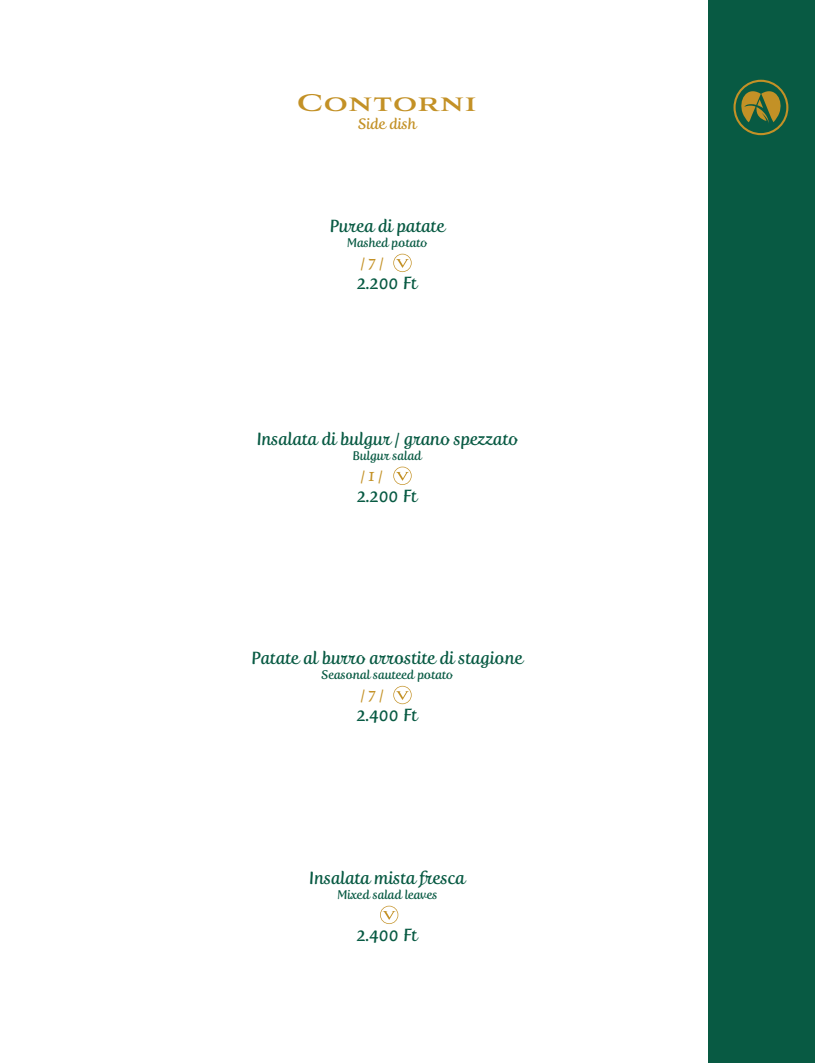
<style>
.page{position:relative;width:815px;height:1063px;background:#fff}
.page>*{position:absolute;margin:0;border:0;box-sizing:border-box;transform-origin:0 0}
.t1{font:700 30px "Aviano";color:#c39126}
.t2{font:17.5px "Fertigo Pro Script";color:#085a43}
.t3{font:15px "Fertigo Pro Script";color:#c39126}
.t4{font:12.5px "Fertigo Pro Script";color:#085a43}
</style>
<div class="page">
<hr style="left:0;top:0;width:1px;height:1063px;background:#085a43">
<div style="left:709px;top:0;width:106px;height:1063px;background:#085a43"></div>
<svg style="left:733px;top:80px;width:55px;height:55px"></svg>
<svg style="left:393px;top:254px;width:19px;height:18px"></svg>
<svg style="left:393px;top:467px;width:19px;height:18px"></svg>
<svg style="left:393px;top:686px;width:19px;height:18px"></svg>
<svg style="left:380px;top:906px;width:18px;height:18px"></svg>
<p class="t1" style="left:297px;top:88px;width:182px">Contorni</p>
<p class="t3" style="left:358px;top:115px;width:60px">Side dish</p>
<p class="t2" style="left:329px;top:216px;width:117px">Purea di patate</p>
<p class="t4" style="left:347px;top:235px;width:83px">Mashed potato</p>
<p class="t3" style="left:361px;top:254px;width:24px">/ 7 /</p>
<p class="t2" style="left:357px;top:273px;width:61px">2.200 Ft</p>
<p class="t2" style="left:256px;top:429px;width:264px">Insalata di bulgur / grano spezzato</p>
<p class="t4" style="left:352px;top:448px;width:71px">Bulgur salad</p>
<p class="t3" style="left:361px;top:467px;width:23px">/ 1 /</p>
<p class="t2" style="left:357px;top:486px;width:61px">2.200 Ft</p>
<p class="t2" style="left:251px;top:648px;width:273px">Patate al burro arrostite di stagione</p>
<p class="t4" style="left:321px;top:668px;width:134px">Seasonal sauteed potato</p>
<p class="t3" style="left:361px;top:687px;width:24px">/ 7 /</p>
<p class="t2" style="left:357px;top:705px;width:62px">2.400 Ft</p>
<p class="t2" style="left:309px;top:868px;width:158px">Insalata mista fresca</p>
<p class="t4" style="left:337px;top:887px;width:102px">Mixed salad leaves</p>
<p class="t2" style="left:357px;top:925px;width:62px">2.400 Ft</p>
</div>
